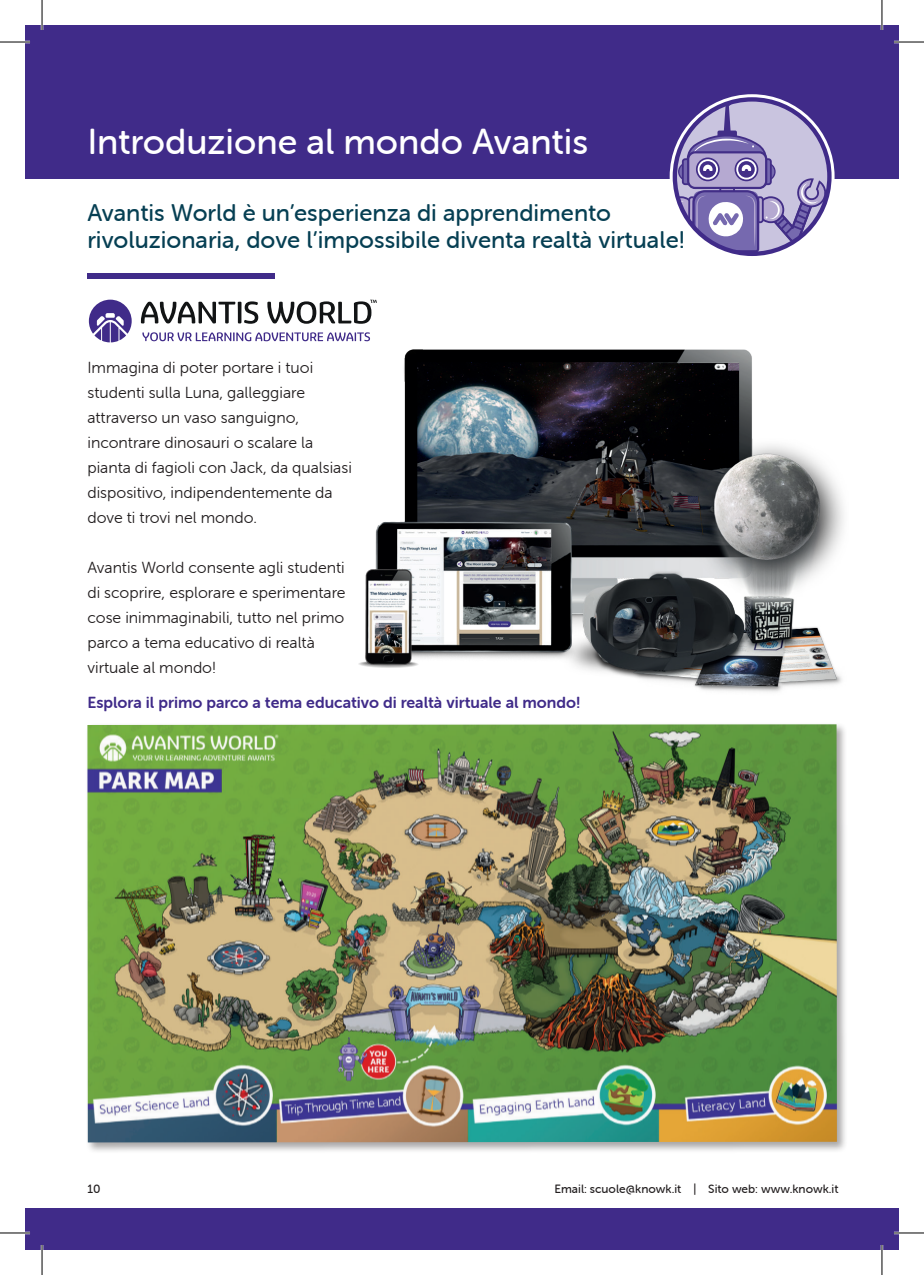
<style>
.page{position:relative;width:924px;height:1275px;background:#fff}
.page>*{position:absolute;margin:0;border:0;box-sizing:border-box;transform-origin:0 0}
.t1{font:36px "Museo Sans Rounded 500";color:#fff}
.t2{font:24px/27px "Museo Sans Rounded 500";color:#063f53}
.t3{font:16px/25px "Museo Sans Rounded 300";color:#231f20}
.t4{font:16px "Museo Sans Rounded 700";color:#402b89}
.t5{font:12px "Museo Sans Rounded 500";color:#231f20}
</style>
<div class="page">
<div style="left:25px;top:25px;width:856px;height:153px;background:#402b89"></div>
<div style="left:881px;top:25px;width:17px;height:153px;background:#402b89"></div>
<div style="left:25px;top:1208px;width:856px;height:42px;background:#402b89"></div>
<div style="left:881px;top:1208px;width:17px;height:42px;background:#402b89"></div>
<div style="left:87px;top:273px;width:187px;height:5px;background:#402b89"></div>
<div style="left:85px;top:722px;width:763px;height:431px;background:#231f20;opacity:.4"></div>
<img style="left:87px;top:724px;width:749px;height:418px">
<img style="left:355px;top:341px;width:489px;height:351px">
<svg style="left:141px;top:301px;width:117px;height:23px"></svg>
<svg style="left:142px;top:332px;width:228px;height:9px"></svg>
<svg style="left:89px;top:300px;width:43px;height:42px"></svg>
<svg style="left:267px;top:300px;width:109px;height:24px"></svg>
<div style="left:669px;top:94px;width:165px;height:165px;border:6px solid #fff;border-radius:50%"></div>
<svg style="left:674px;top:99px;width:152px;height:155px"></svg>
<div style="left:672px;top:97px;width:159px;height:159px;border:4px solid #402b89;border-radius:50%"></div>
<hr style="left:0;top:41px;width:30px;height:2px;background:#fff">
<hr style="left:893px;top:41px;width:30px;height:2px;background:#fff">
<hr style="left:0;top:1231px;width:30px;height:3px;background:#fff">
<hr style="left:893px;top:1231px;width:30px;height:3px;background:#fff">
<hr style="left:41px;top:0;width:2px;height:30px;background:#fff">
<hr style="left:41px;top:1245px;width:2px;height:30px;background:#fff">
<hr style="left:880px;top:0;width:2px;height:30px;background:#fff">
<hr style="left:880px;top:1245px;width:2px;height:30px;background:#fff">
<hr style="left:0;top:42px;width:30px;height:1px;background:#000">
<hr style="left:893px;top:42px;width:30px;height:1px;background:#000">
<hr style="left:0;top:1232px;width:30px;height:1px;background:#000">
<hr style="left:893px;top:1232px;width:30px;height:1px;background:#000">
<hr style="left:42px;top:0;width:1px;height:30px;background:#000">
<hr style="left:42px;top:1245px;width:1px;height:30px;background:#000">
<hr style="left:881px;top:0;width:1px;height:30px;background:#000">
<hr style="left:881px;top:1245px;width:1px;height:30px;background:#000">
<h1 class="t1" style="left:87px;top:122px;width:502px">Introduzione al mondo Avantis</h1>
<h2 class="t2" style="left:87px;top:199px;width:598px">Avantis World è un’esperienza di apprendimento rivoluzionaria, dove l’impossibile diventa realtà virtuale!</h2>
<p class="t3" style="left:87px;top:355px;width:266px">Immagina di poter portare i tuoi studenti sulla Luna, galleggiare attraverso un vaso sanguigno, incontrare dinosauri o scalare la pianta di fagioli con Jack, da qualsiasi dispositivo, indipendentemente da dove ti trovi nel mondo.</p>
<p class="t3" style="left:87px;top:555px;width:259px">Avantis World consente agli studenti di scoprire, esplorare e sperimentare cose inimmaginabili, tutto nel primo parco a tema educativo di realtà virtuale al mondo!</p>
<p class="t4" style="left:87px;top:694px;width:494px">Esplora il primo parco a tema educativo di realtà virtuale al mondo!</p>
<p class="t5" style="left:87px;top:1182px;width:15px">10</p>
<p class="t5" style="left:554px;top:1182px;width:285px">Email: scuole@knowk.it | Sito web: www.knowk.it</p>
</div>
